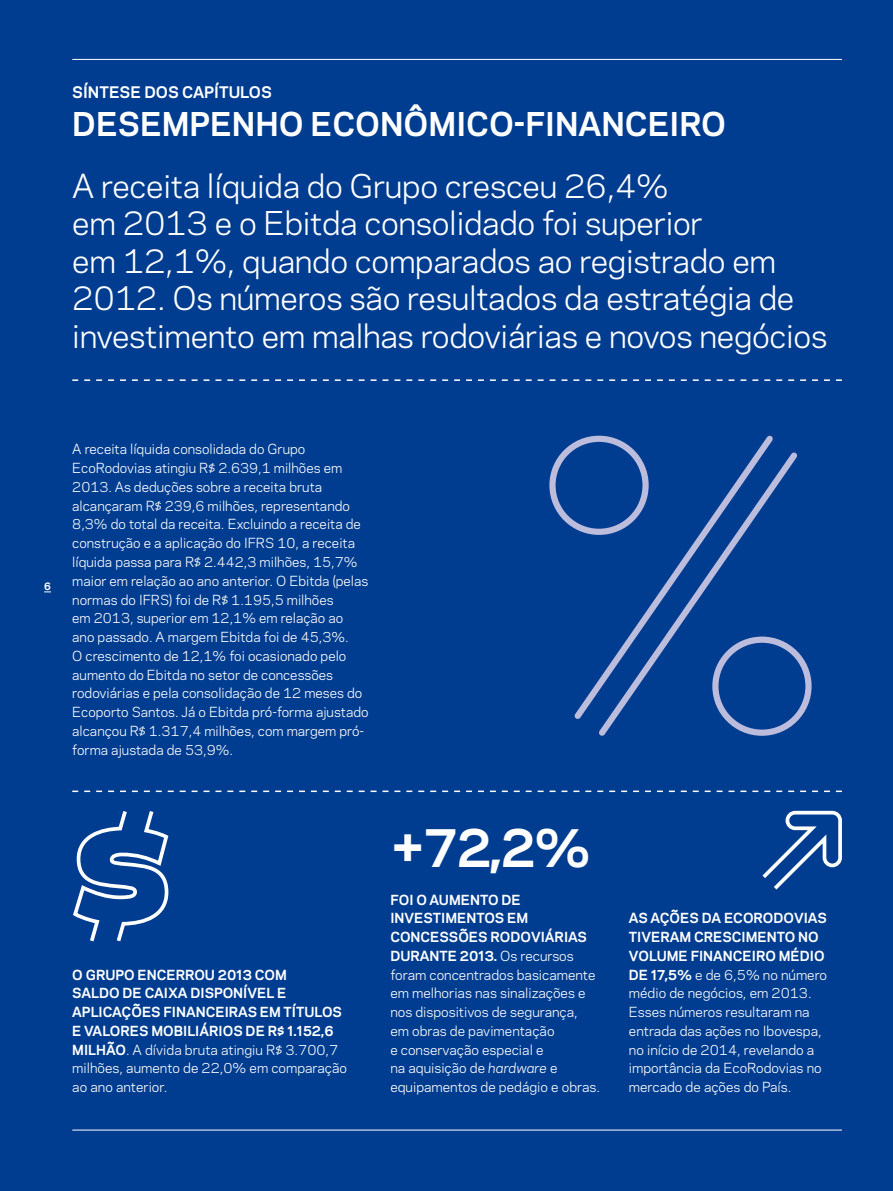
<style>
.page{position:relative;width:893px;height:1191px;background:#003d90}
.page>*{position:absolute;margin:0;border:0;box-sizing:border-box;transform-origin:0 0}
.t1{font:700 49.5px "Galaxie Polaris";color:#fff}
.t2{font:30.75px/37.5px "Galaxie Polaris";letter-spacing:-.01em;color:#fff}
.t3{font:700 30.75px "Galaxie Polaris";color:#fff}
.t4{font:700 15px "Galaxie Polaris";color:#fff}
.t5{font:13.05px/18.8px "Galaxie Polaris";color:#fff}
.t6{font:700 13.05px/18.8px "Galaxie Polaris";color:#fff}
.t7{font:700 9.75px "Galaxie Polaris";color:#fff}
.s1{font-weight:400}
.s2{font-weight:700}
.s3{font-style:italic}
</style>
<div class="page">
<svg style="left:72px;top:379px;width:770px;height:2px"></svg>
<svg style="left:72px;top:790px;width:770px;height:2px"></svg>
<svg style="left:762px;top:810px;width:80px;height:80px"></svg>
<div style="left:712px;top:636px;width:100px;height:100px;border:6px solid #bcbddc;border-radius:50%"></div>
<svg style="left:569px;top:435px;width:234px;height:301px"></svg>
<div style="left:549px;top:436px;width:100px;height:99px;border:6px solid #bcbddc;border-radius:50%"></div>
<svg style="left:73px;top:811px;width:96px;height:131px"></svg>
<hr style="left:72px;top:59px;width:770px;height:1px;background:#fff">
<hr style="left:72px;top:1129px;width:770px;height:1px;background:#fff">
<p class="t4" style="left:72px;top:81px;width:199px">S ÍNTESE DOS CAPÍTULOS</p>
<h2 class="t3" style="left:72px;top:100px;width:141px">DESEMPENHO</h2>
<h2 class="t3" style="left:311px;top:100px;width:24px">ECON</h2>
<h2 class="t3" style="left:404px;top:100px;width:72px">ÔMICO</h2>
<h2 class="t3" style="left:514px;top:100px;width:31px">-FINANCEI</h2>
<h2 class="t3" style="left:679px;top:100px;width:45px">RO</h2>
<h2 class="t2" style="left:72px;top:165px;width:757px">A receita líquida do Grupo cresceu 26,4%<br>em 2013 e o Ebitda consolidado foi superior<br>em 12,1%, quando comparados ao registrado em 2012. Os números são resultados da estratégia de investimento em malhas rodoviárias e novos negócios</h2>
<p class="t7" style="left:44px;top:578px;width:8px">6</p>
<p class="t5" style="left:72px;top:439px;width:298px">A receita líquida consolidada do Grupo EcoRodovias atingiu R$ 2.639,1 milhões em 2013. As deduções sobre a receita bruta alcançaram R$ 239,6 milhões, representando 8,3% do total da receita. Excluindo a receita de construção e a aplicação do IFRS 10, a receita líquida passa para R$ 2.442,3 milhões, 15,7% maior em relação ao ano anterior. O Ebitda (pelas normas do IFRS) foi de R$ 1.195,5 milhões<br>em 2013, superior em 12,1% em relação ao ano passado. A margem Ebitda foi de 45,3%.<br>O crescimento de 12,1% foi ocasionado pelo aumento do Ebitda no setor de concessões rodoviárias e pela consolidação de 12 meses do Ecoporto Santos. Já o Ebitda pró-forma ajustado alcançou R$ 1.317,4 milhões, com margem pró&shy;forma ajustada de 53,9%.</p>
<p class="t6" style="left:72px;top:964px;width:276px">O GRUPO ENCERROU 2013 COM<br>SALDO DE CAIXA DISPONÍVEL E<br>APLICAÇÕES FINANCEIRAS EM TÍTULOS<br>E VALORES MOBILIÁRIOS DE R$ 1.152,6<br>MILHÃO<span class="s1">. A dívida bruta atingiu R$ 3.700,7 milhões, aumento de 22,0% em comparação ao ano anterior.</span></p>
<h1 class="t1" style="left:390px;top:810px;width:202px">+72,2%</h1>
<p class="t5" style="left:390px;top:889px;width:211px"><span class="s2">FOI O AUMENTO DE<br>INVESTIMENTOS EM<br>CONCESSÕES RODOVIÁRIAS<br>DURANTE 2013.</span> Os recursos foram concentrados basicamente em melhorias nas sinalizações e nos dispositivos de segurança,<br>em obras de pavimentação<br>e conservação especial e<br>na aquisição de <span class="s3">hardware</span> e equipamentos de pedágio e obras.</p>
<p class="t5" style="left:629px;top:908px;width:200px;text-indent:21px"><span class="s2">AÇÕES DA ECORODOVIAS<br>TIVERAM CRESCIMENTO NO<br>VOLUME FINANCEIRO MÉDIO<br>DE 17,5%</span> e de 6,5% no número médio de negócios, em 2013.<br>Esses números resultaram na entrada das ações no Ibovespa, no início de 2014, revelando a importância da EcoRodovias no mercado de ações do País.</p>
<p class="t6" style="left:629px;top:908px;width:6px">AS</p>
</div>
